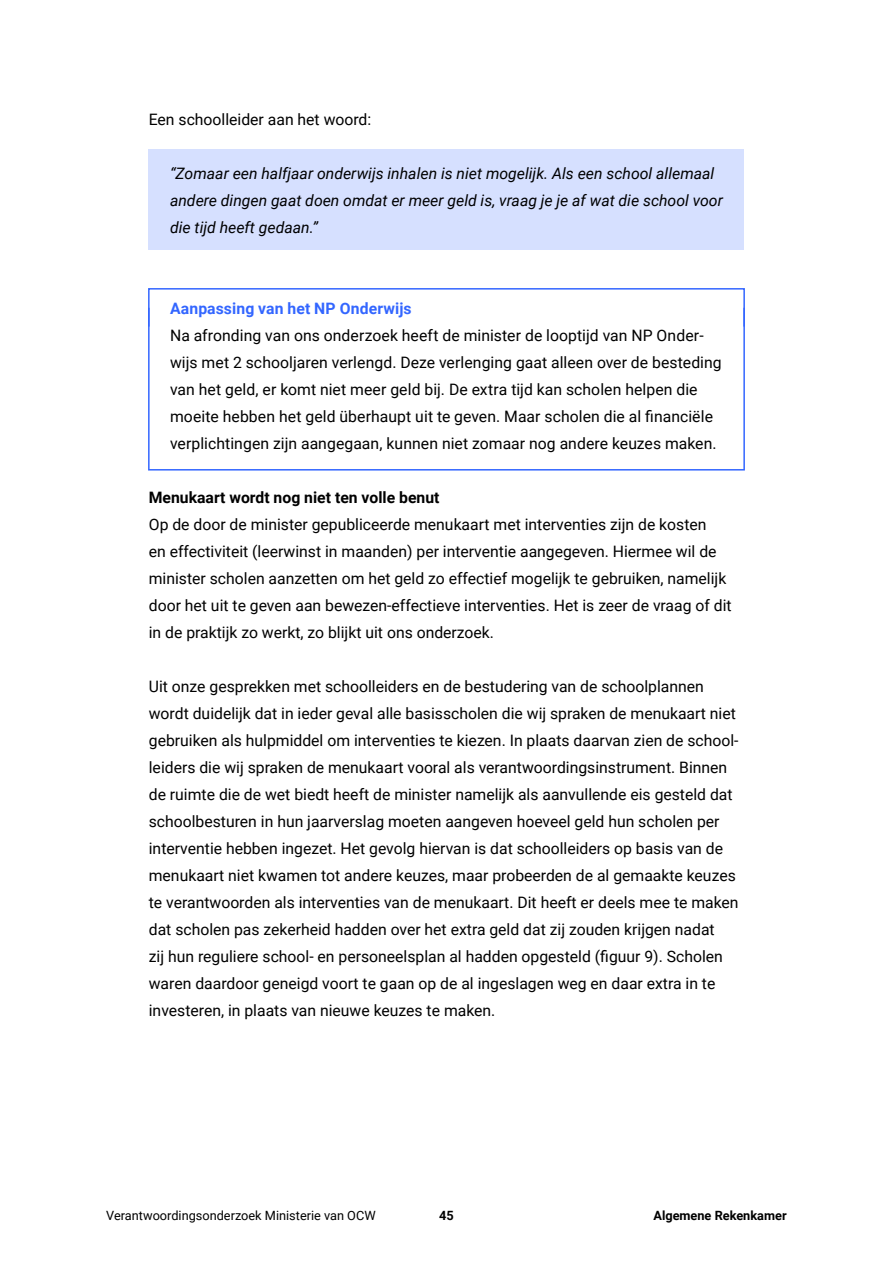
<style>
.page{position:relative;width:893px;height:1263px;background:#fff}
.page>*{position:absolute;margin:0;border:0;box-sizing:border-box;transform-origin:0 0}
._0_Platte_tekst_-_P{font:15.75px/27px "Roboto";color:#000}
._21B_Ktekst_x_top{font:15.75px/27px "Roboto";letter-spacing:.005em;color:#000}
.citaat{font:italic 15.75px/27px "Roboto";color:#000}
._1_Bold_-_H4{font:700 15.75px "Roboto";color:#000}
._20_Kader_Kop_-_H4{font:700 15.75px "Roboto";letter-spacing:.005em;color:#36f}
.t1{font:12.75px "Roboto";color:#000}
.t2{font:700 12.75px "Roboto";color:#000}
</style>
<div class="page">
<div style="left:149px;top:150px;width:595px;height:100px;background:#d6e0ff"></div>
<div style="left:148px;top:288px;width:597px;height:39px;border:2px solid #36f"></div>
<div style="left:148px;top:307px;width:597px;height:163px;border:2px solid #36f"></div>
<p class="_0_Platte_tekst_-_P" style="left:149px;top:105px;width:224px">Een schoolleider aan het woord:</p>
<p class="citaat" style="left:170px;top:159px;width:554px">“Zomaar een halfjaar onderwijs inhalen is niet mogelijk. Als een school allemaal andere dingen gaat doen omdat er meer geld is, vraag je je af wat die school voor die tijd heeft gedaan.”</p>
<h3 class="_20_Kader_Kop_-_H4" style="left:170px;top:297px;width:243px">Aanpassing van het NP Onderwijs</h3>
<p class="_21B_Ktekst_x_top" style="left:170px;top:321px;width:553px">Na afronding van ons onderzoek heeft de minister de looptijd van NP Onder&shy;wijs met 2 schooljaren verlengd. Deze verlenging gaat alleen over de besteding van het geld, er komt niet meer geld bij. De extra tijd kan scholen helpen die moeite hebben het geld überhaupt uit te geven. Maar scholen die al financiële verplichtingen zijn aangegaan, kunnen niet zomaar nog andere keuzes maken.</p>
<p class="_1_Bold_-_H4" style="left:149px;top:486px;width:292px">Menukaart wordt nog niet ten volle benut</p>
<p class="_0_Platte_tekst_-_P" style="left:149px;top:510px;width:584px">Op de door de minister gepubliceerde menukaart met interventies zijn de kosten<br>en effectiviteit (leerwinst in maanden) per interventie aangegeven. Hiermee wil de minister scholen aanzetten om het geld zo effectief mogelijk te gebruiken, namelijk door het uit te geven aan bewezen-effectieve interventies. Het is zeer de vraag of dit in de praktijk zo werkt, zo blijkt uit ons onderzoek.</p>
<p class="_0_Platte_tekst_-_P" style="left:149px;top:672px;width:591px">Uit onze gesprekken met schoolleiders en de bestudering van de schoolplannen wordt duidelijk dat in ieder geval alle basisscholen die wij spraken de menukaart niet gebruiken als hulpmiddel om interventies te kiezen. In plaats daarvan zien de school&shy;leiders die wij spraken de menukaart vooral als verantwoordingsinstrument. Binnen de ruimte die de wet biedt heeft de minister namelijk als aanvullende eis gesteld dat schoolbesturen in hun jaarverslag moeten aangeven hoeveel geld hun scholen per interventie hebben ingezet. Het gevolg hiervan is dat schoolleiders op basis van de menukaart niet kwamen tot andere keuzes, maar probeerden de al gemaakte keuzes te verantwoorden als interventies van de menukaart. Dit heeft er deels mee te maken dat scholen pas zekerheid hadden over het extra geld dat zij zouden krijgen nadat<br>zij hun reguliere school- en personeelsplan al hadden opgesteld (figuur 9). Scholen waren daardoor geneigd voort te gaan op de al ingeslagen weg en daar extra in te investeren, in plaats van nieuwe keuzes te maken.</p>
<p class="t1" style="left:106px;top:1207px;width:271px">Verantwoordingsonderzoek Ministerie van OCW</p>
<p class="t2" style="left:439px;top:1207px;width:16px">45</p>
<p class="t2" style="left:653px;top:1207px;width:135px">Algemene Rekenkamer</p>
</div>
